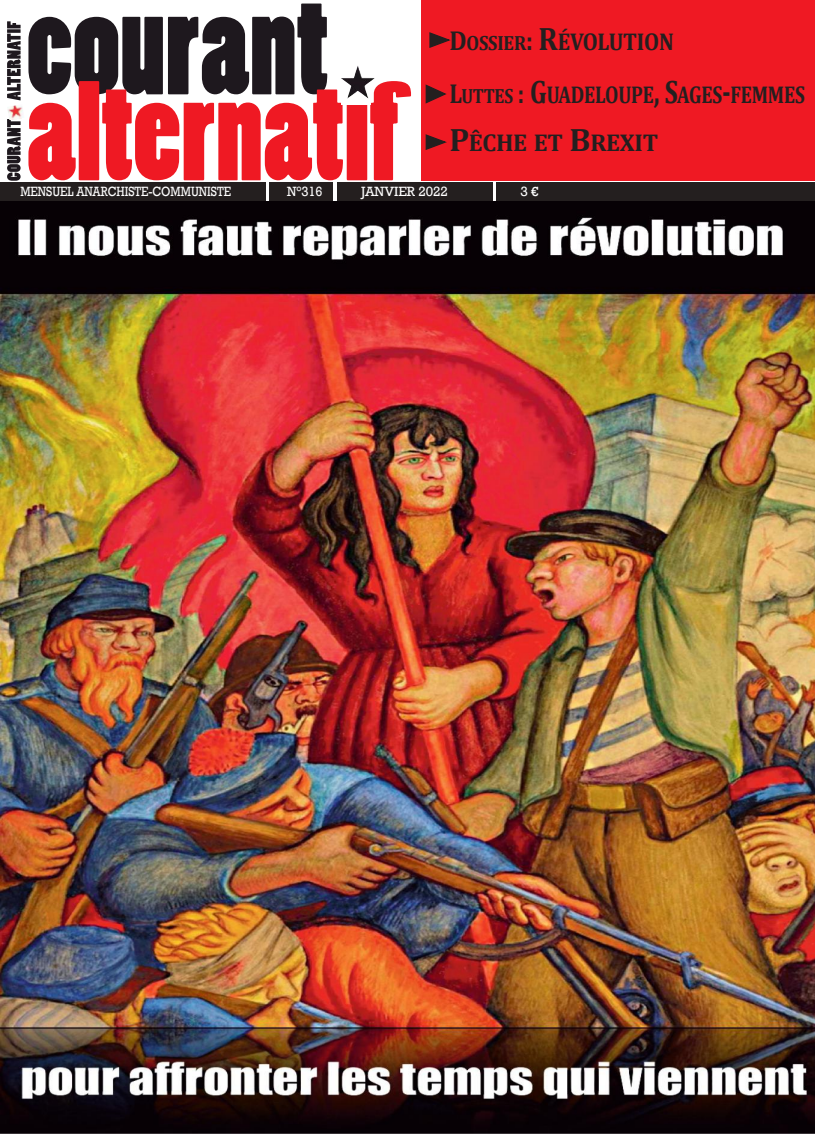
<style>
.page{position:relative;width:815px;height:1134px;background:#fff}
.page>*{position:absolute;margin:0;border:0;box-sizing:border-box;transform-origin:0 0}
.t1{font:700 24.38px/52.5px "Cambria";letter-spacing:-.015em;color:#241f1f;scale:.9 1}
.t2{font:700 24.38px "Cambria";letter-spacing:-.015em;color:#241f1f}
.t3{font:13.75px "Rockwell";letter-spacing:-.005em;color:#fff;scale:.85 1}
.t4{font:13.75px "Rockwell";letter-spacing:-.005em;color:#fff}
.t5{font:13.75px "Rockwell";letter-spacing:-.005em;color:#fff;scale:.95 1}
.s1{font-size:27.5px}
.s2{font-size:20.62px}
.s3{font-size:32.5px}
</style>
<div class="page">
<svg style="left:28px;top:4px;width:383px;height:176px"></svg>
<svg style="left:7px;top:120px;width:14px;height:61px"></svg>
<svg style="left:7px;top:34px;width:14px;height:66px"></svg>
<svg style="left:7px;top:29px;width:14px;height:4px"></svg>
<svg style="left:7px;top:21px;width:14px;height:7px"></svg>
<div style="left:341px;top:71px;width:30px;height:34px;background:#fff"></div>
<img style="left:7px;top:105px;width:16px;height:15px">
<img style="left:341px;top:65px;width:34px;height:34px">
<div style="left:422px;top:0;width:393px;height:181px;background:#ef1923"></div>
<div style="left:269px;top:182px;width:64px;height:20px;background:#241f1f"></div>
<div style="left:337px;top:182px;width:156px;height:20px;background:#241f1f"></div>
<div style="left:0;top:182px;width:266px;height:20px;background:#241f1f"></div>
<div style="left:496px;top:182px;width:319px;height:20px;background:#241f1f"></div>
<svg style="left:429px;top:32px;width:22px;height:16px"></svg>
<svg style="left:425px;top:84px;width:22px;height:20px"></svg>
<svg style="left:425px;top:134px;width:22px;height:16px"></svg>
<img style="left:0;top:202px;width:815px;height:932px">
<p class="t1" style="left:449px;top:15px;width:397px"><span class="s1">D</span><span class="s2">OSSIER</span><span class="s1">:</span> <span class="s3">R</span>ÉVOLUTION<br><span class="s1">L</span><span class="s2">UTTES</span> <span class="s1">:</span> <span class="s3">G</span>UADELOUPE<span class="s3">, S</span>AGES<span class="s3">‑</span>FEMMES</p>
<p class="t2" style="left:449px;top:128px;width:210px"><span class="s3">P</span>ÊCHE ET <span class="s3">B</span>REXIT</p>
<p class="t3" style="left:20px;top:183px;width:249px">MENSUEL ANARCHISTE-COMMUNISTE</p>
<p class="t5" style="left:287px;top:183px;width:39px">N°316</p>
<p class="t4" style="left:361px;top:183px;width:88px">JANVIER 2022</p>
<p class="t4" style="left:521px;top:183px;width:20px">3€</p>
</div>
